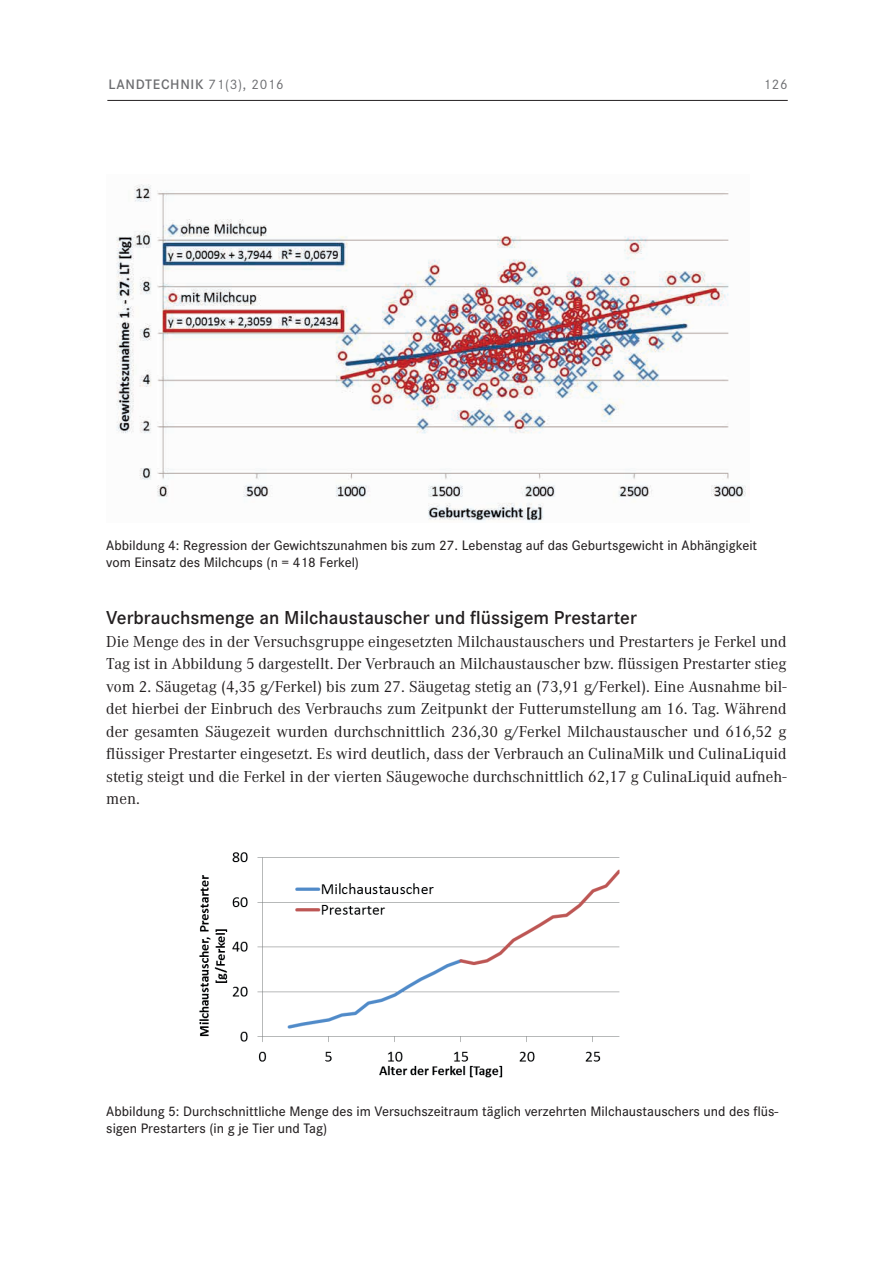
<style>
.page{position:relative;width:893px;height:1263px;background:#fff}
.page>*{position:absolute;margin:0;border:0;box-sizing:border-box;transform-origin:0 0}
.t1{font:600 19.5px "Corporate S";color:#231f20}
.t2{font:16.5px/22.5px "Corporate A";color:#231f20;text-align:justify}
.t3{font:500 14.25px/16.5px "Corporate S";color:#231f20}
.t4{font:600 14.25px "Corporate S";letter-spacing:.05em;color:#6c6d70}
.t5{font:14.25px "Corporate S";color:#6c6d70}
.s1{font-weight:400}
</style>
<div class="page">
<hr style="left:107px;top:100px;width:681px;height:1px;background:#231f20">
<img style="left:116px;top:184px;width:630px;height:338px">
<img style="left:199px;top:852px;width:421px;height:226px">
<p class="t4" style="left:108px;top:76px;width:177px">LANDTECHNIK <span class="s1">71(3), 2016</span></p>
<p class="t5" style="left:763px;top:76px;width:26px">126</p>
<p class="t3" style="left:106px;top:537px;width:652px">Abbildung 4: Regression der Gewichtszunahmen bis zum 27. Lebenstag auf das Geburtsgewicht in Abhängigkeit vom Einsatz des Milchcups (n = 418 Ferkel)</p>
<p class="t1" style="left:106px;top:607px;width:532px">Verbrauchsmenge an Milchaustauscher und flüssigem Prestarter</p>
<p class="t2" style="left:106px;top:630px;width:682px">Die Menge des in der Versuchsgruppe eingesetzten Milchaustauschers und Prestarters je Ferkel und Tag ist in Abbildung 5 dargestellt. Der Verbrauch an Milchaustauscher bzw. flüssigen Prestarter stieg vom 2. Säugetag (4,35 g/Ferkel) bis zum 27. Säugetag stetig an (73,91 g/Ferkel). Eine Ausnahme bil&shy;det hierbei der Einbruch des Verbrauchs zum Zeitpunkt der Futterumstellung am 16. Tag. Während der gesamten Säugezeit wurden durchschnittlich 236,30 g/Ferkel Milchaustauscher und 616,52 g flüssiger Prestarter eingesetzt. Es wird deutlich, dass der Verbrauch an CulinaMilk und CulinaLiquid stetig steigt und die Ferkel in der vierten Säugewoche durchschnittlich 62,17 g CulinaLiquid aufneh&shy;men.</p>
<p class="t3" style="left:106px;top:1103px;width:673px">Abbildung 5: Durchschnittliche Menge des im Versuchszeitraum täglich verzehrten Milchaustauschers und des flüs&shy;sigen Prestarters (in g je Tier und Tag)</p>
</div>
